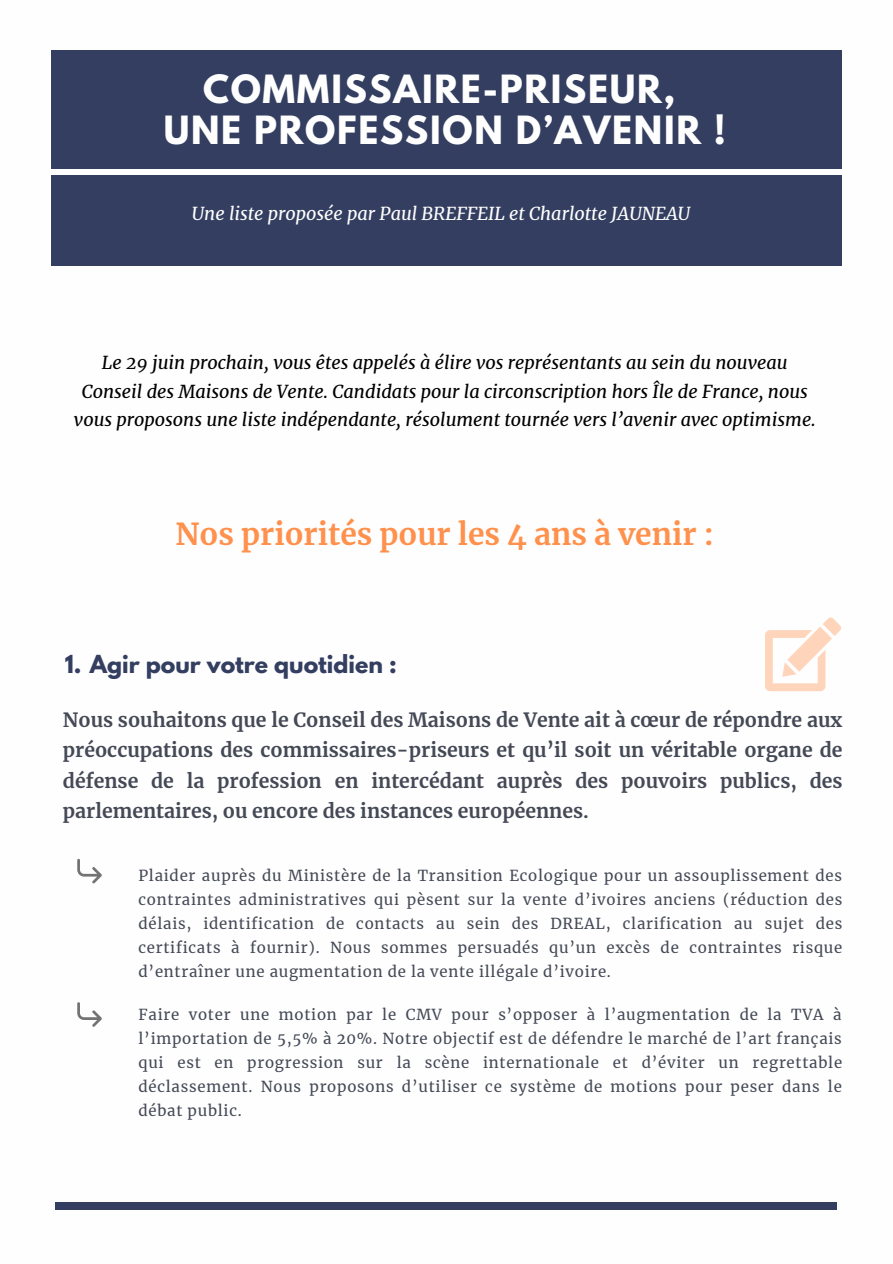
<style>
.page{position:relative;width:893px;height:1264px;background:#fff}
.page>*{position:absolute;margin:0;border:0;box-sizing:border-box;transform-origin:0 0}
.t1{font:700 34.5px "League Spartan";letter-spacing:.05em;color:#fefefe}
.t2{font:700 30px "Merriweather";color:#ff914d}
.t3{font:700 22.05px "League Spartan";color:#333e60}
.t4{font:700 19.35px/30.3px "Merriweather";color:#444956;text-align:justify}
.t5{font:italic 18px/28px "Merriweather";color:#000;text-align:center}
.t6{font:italic 18px "Merriweather";color:#fefefe}
.t7{font:15px/23.9px "Merriweather";letter-spacing:.05em;color:#444956;text-align:justify}
</style>
<div class="page">
<div style="left:51px;top:50px;width:790px;height:216px;background:#333e60"></div>
<div style="left:51px;top:169px;width:790px;height:5px;background:#fefefe"></div>
<div style="left:55px;top:1201px;width:782px;height:8px;background:#333e60"></div>
<svg style="left:765px;top:617px;width:76px;height:74px"></svg>
<svg style="left:77px;top:1002px;width:25px;height:24px"></svg>
<svg style="left:77px;top:858px;width:25px;height:25px"></svg>
<p class="t1" style="left:203px;top:72px;width:474px">COMMISSAIRE-PRISEUR,</p>
<p class="t1" style="left:164px;top:113px;width:563px">UNE PROFESSION D’AVENIR !</p>
<p class="t6" style="left:192px;top:203px;width:500px">Une liste proposée par Paul BREFFEIL et Charlotte JAUNEAU</p>
<p class="t5" style="left:74px;top:349px;width:743px">Le 29 juin prochain, vous êtes appelés à élire vos représentants au sein du nouveau<br>Conseil des Maisons de Vente. Candidats pour la circonscription hors Île de France, nous vous proposons une liste indépendante, résolument tournée vers l’avenir avec optimisme.</p>
<p class="t2" style="left:175px;top:516px;width:540px">Nos priorités pour les 4 ans à venir :</p>
<p class="t3" style="left:65px;top:653px;width:333px">1. Agir pour votre quotidien :</p>
<p class="t4" style="left:63px;top:705px;width:781px">Nous souhaitons que le Conseil des Maisons de Vente ait à cœur de répondre aux préoccupations des commissaires-priseurs et qu’il soit un véritable organe de défense de la profession en intercédant auprès des pouvoirs publics, des parlementaires, ou encore des instances européennes.</p>
<p class="t7" style="left:138px;top:864px;width:705px">Plaider auprès du Ministère de la Transition Ecologique pour un assouplissement des contraintes administratives qui pèsent sur la vente d’ivoires anciens (réduction des délais, identification de contacts au sein des DREAL, clarification au sujet des certificats à fournir). Nous sommes persuadés qu’un excès de contraintes risque d’entraîner une augmentation de la vente illégale d’ivoire.</p>
<p class="t7" style="left:138px;top:1002px;width:705px">Faire voter une motion par le CMV pour s’opposer à l’augmentation de la TVA à l’importation de 5,5% à 20%. Notre objectif est de défendre le marché de l’art français qui est en progression sur la scène internationale et d’éviter un regrettable déclassement. Nous proposons d’utiliser ce système de motions pour peser dans le débat public.</p>
</div>
